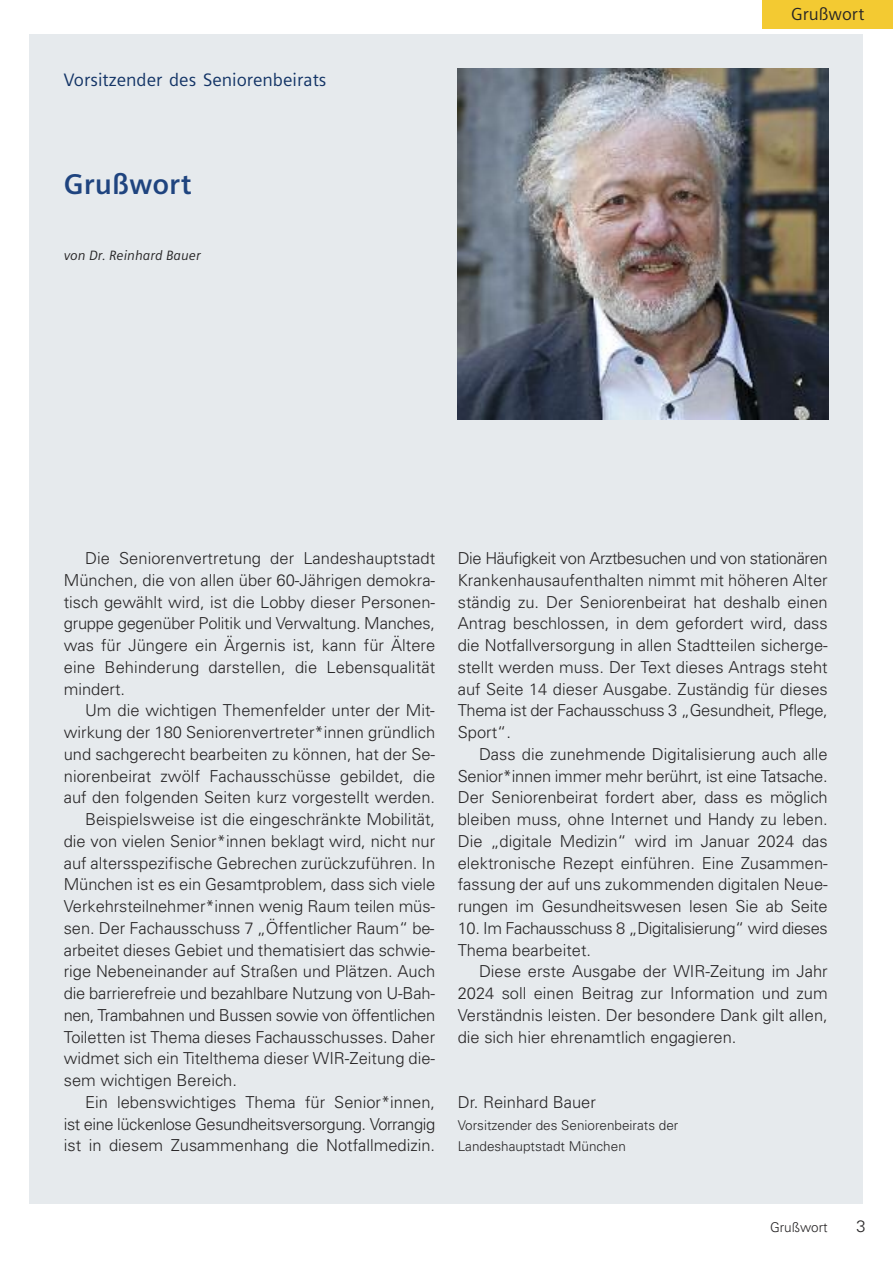
<style>
.page{position:relative;width:893px;height:1263px;background:#fff}
.page>*{position:absolute;margin:0;border:0;box-sizing:border-box;transform-origin:0 0}
.t1{font:700 28.5px "Siemens Sans";color:#1f447f}
.t2{font:18px "Siemens Sans";color:#133466}
.t3{font:17.4px "Siemens Sans";color:#272526}
.t4{font:300 16.5px/21.8px "Univers";color:#272526;text-align:justify}
.t5{font:300 16.5px/21.8px "Univers";letter-spacing:-.025em;color:#272526}
.t6{font:300 16.5px "Univers";letter-spacing:-.02em;color:#272526}
.t7{font:300 13.5px/21.8px "Univers";color:#272526}
.t8{font:italic 13.5px "Siemens Sans";color:#272526}
</style>
<div class="page">
<div style="left:30px;top:34px;width:833px;height:1169px;background:#e6eaed"></div>
<div style="left:762px;top:0;width:131px;height:28px;background:#f3ca32"></div>
<img style="left:458px;top:69px;width:370px;height:350px">
<p class="t2" style="left:64px;top:69px;width:264px">Vorsitzender des Seniorenbeirats</p>
<h1 class="t1" style="left:64px;top:168px;width:129px">Grußwort</h1>
<p class="t8" style="left:64px;top:247px;width:138px">von Dr. Reinhard Bauer</p>
<p class="t3" style="left:791px;top:4px;width:75px">Grußwort</p>
<p class="t4" style="left:64px;top:549px;width:373px;text-indent:21px">Die Seniorenvertretung der Landeshauptstadt München, die von allen über 60-Jährigen demokra&shy;tisch gewählt wird, ist die Lobby dieser Personen&shy;gruppe gegenüber Politik und Verwaltung. Manches, was für Jüngere ein Ärgernis ist, kann für Ältere eine Behinderung darstellen, die Lebensqualität mindert.</p>
<p class="t4" style="left:85px;top:701px;width:351px">Um die wichtigen Themenfelder unter der Mit-</p>
<p class="t4" style="left:64px;top:723px;width:373px">wirkung der 180 Seniorenvertreter*innen gründlich</p>
<p class="t4" style="left:64px;top:745px;width:373px">und sachgerecht bearbeiten zu können, hat der Se-</p>
<p class="t4" style="left:64px;top:766px;width:373px">niorenbeirat zwölf Fachausschüsse gebildet, die</p>
<p class="t4" style="left:64px;top:788px;width:373px">auf den folgenden Seiten kurz vorgestellt werden.</p>
<p class="t4" style="left:85px;top:810px;width:352px">Beispielsweise ist die eingeschränkte Mobilität,</p>
<p class="t4" style="left:64px;top:832px;width:373px">die von vielen Senior*innen beklagt wird, nicht nur</p>
<p class="t4" style="left:64px;top:853px;width:373px">auf altersspezifische Gebrechen zurückzuführen. In</p>
<p class="t4" style="left:64px;top:875px;width:373px">München ist es ein Gesamtproblem, dass sich viele</p>
<p class="t4" style="left:64px;top:897px;width:373px">Verkehrsteilnehmer*innen wenig Raum teilen müs-</p>
<p class="t4" style="left:64px;top:919px;width:372px">sen. Der Fachausschuss 7 „Öffentlicher Raum“ be-</p>
<p class="t4" style="left:64px;top:940px;width:373px">arbeitet dieses Gebiet und thematisiert das schwie-</p>
<p class="t4" style="left:64px;top:962px;width:373px">rige Nebeneinander auf Straßen und Plätzen. Auch</p>
<p class="t4" style="left:64px;top:984px;width:373px">die barrierefreie und bezahlbare Nutzung von U-Bah-</p>
<p class="t6" style="left:64px;top:1009px;width:373px">nen, Trambahnen und Bussen sowie von öffentlichen</p>
<p class="t4" style="left:64px;top:1027px;width:373px">Toiletten ist Thema dieses Fachausschusses. Daher</p>
<p class="t4" style="left:64px;top:1049px;width:373px">widmet sich ein Titelthema dieser WIR-Zeitung die-</p>
<p class="t4" style="left:64px;top:1071px;width:175px">sem wichtigen Bereich.</p>
<p class="t4" style="left:85px;top:1093px;width:352px">Ein lebenswichtiges Thema für Senior*innen,</p>
<p class="t5" style="left:64px;top:1114px;width:373px">ist eine lückenlose Gesundheitsversorgung. Vorrangig</p>
<p class="t4" style="left:64px;top:1136px;width:373px">ist in diesem Zusammenhang die Notfallmedizin.</p>
<p class="t4" style="left:458px;top:549px;width:371px">Die Häufigkeit von Arztbesuchen und von stationären Krankenhausaufenthalten nimmt mit höheren Alter ständig zu. Der Seniorenbeirat hat deshalb einen Antrag beschlossen, in dem gefordert wird, dass die Notfallversorgung in allen Stadtteilen sicherge&shy;stellt werden muss. Der Text dieses Antrags steht auf Seite 14 dieser Ausgabe. Zuständig für dieses Thema ist der Fachausschuss 3 „Gesundheit, Pflege, Sport“.</p>
<p class="t4" style="left:458px;top:745px;width:371px;text-indent:21px">Dass die zunehmende Digitalisierung auch alle Senior*innen immer mehr berührt, ist eine Tatsache.<br>Der Seniorenbeirat fordert aber, dass es möglich bleiben muss, ohne Internet und Handy zu leben.<br>Die „digitale Medizin“ wird im Januar 2024 das elektronische Rezept einführen. Eine Zusammen&shy;fassung der auf uns zukommenden digitalen Neue&shy;rungen im Gesundheitswesen lesen Sie ab Seite</p>
<p class="t5" style="left:458px;top:919px;width:371px">10. Im Fachausschuss 8 „Digitalisierung“ wird dieses<br>Thema bearbeitet.</p>
<p class="t4" style="left:458px;top:962px;width:371px;text-indent:21px">Diese erste Ausgabe der WIR-Zeitung im Jahr 2024 soll einen Beitrag zur Information und zum Verständnis leisten. Der besondere Dank gilt allen, die sich hier ehrenamtlich engagieren.</p>
<p class="t4" style="left:458px;top:1093px;width:140px">Dr. Reinhard Bauer</p>
<p class="t7" style="left:458px;top:1115px;width:222px">Vorsitzender des Seniorenbeirats der<br>Landeshauptstadt München</p>
<p class="t7" style="left:770px;top:1217px;width:59px">Grußwort</p>
<p class="t4" style="left:856px;top:1217px;width:11px">3</p>
</div>
